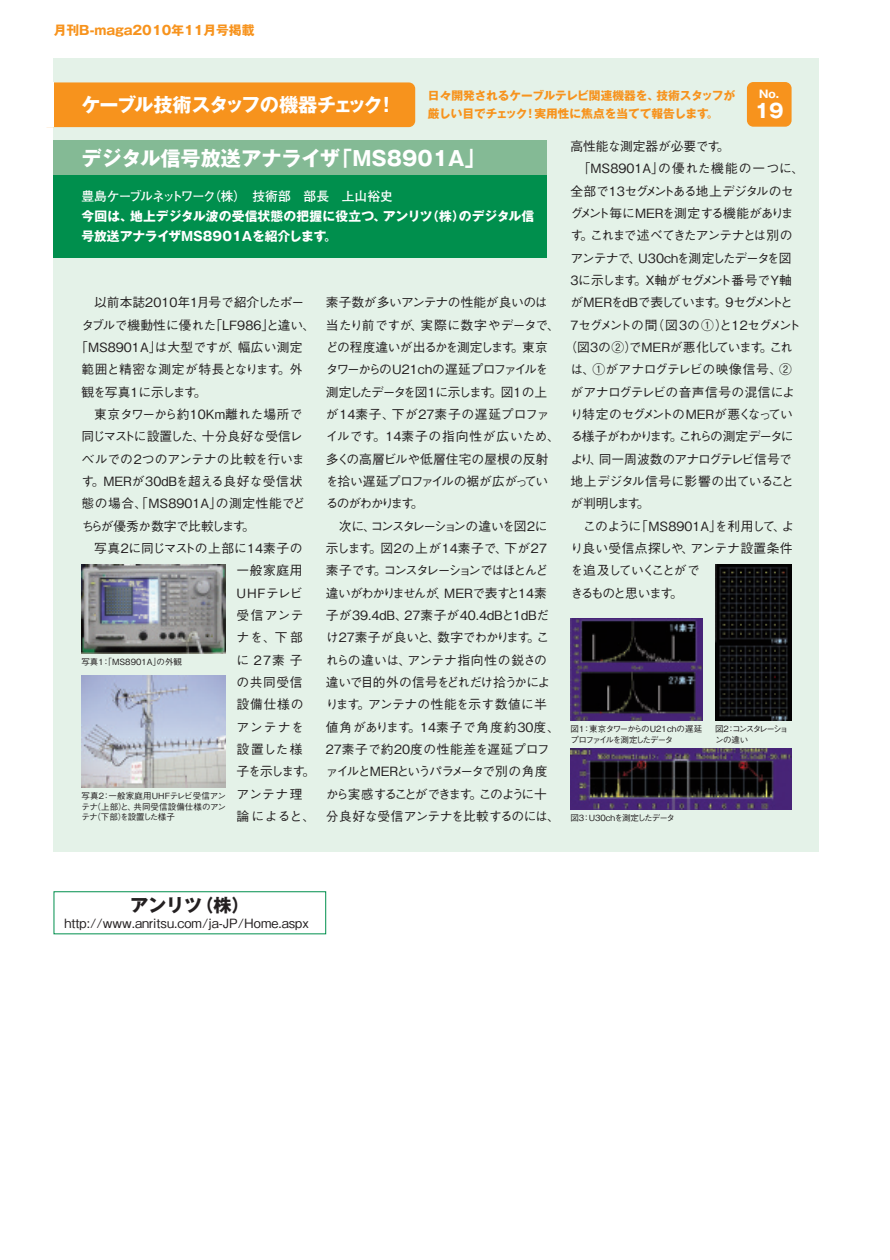
<style>
.page{position:relative;width:890px;height:1260px;background:#fff}
.page>*{position:absolute;margin:0;border:0;box-sizing:border-box;transform-origin:0 0}
.t1{font:700 20.25px "Gothic MB101 Pro";color:#fff}
.t2{font:700 19.2px "Gothic MB101 Pro";letter-spacing:-.05em;color:#fff}
.t3{font:700 18px "Gothic MB101 Pro";color:#231f20}
.t4{font:500 12.75px/22.4px "Gothic BBB Pro";letter-spacing:-.01em;color:#231f20}
.t5{font:500 12.75px/22.4px "Gothic BBB Pro";letter-spacing:-.03em;color:#231f20}
.t6{font:700 12.75px/20.2px "Gothic MB101 Pro";color:#fff}
.t7{font:500 12.75px "Gothic BBB Pro";letter-spacing:-.075em;color:#231f20}
.t8{font:500 12.75px "Gothic BBB Pro";letter-spacing:-.04em;color:#231f20}
.t9{font:700 12.75px "Futo Go B101 Pro";letter-spacing:-.06em;color:#fff}
.t10{font:500 12.75px "Gothic BBB Pro";letter-spacing:-.11em;color:#231f20}
.t11{font:500 12.75px "Gothic BBB Pro";letter-spacing:-.035em;color:#231f20}
.t12{font:500 12.75px "Gothic BBB Pro";letter-spacing:-.06em;color:#231f20}
.t13{font:500 12.75px "Gothic BBB Pro";letter-spacing:-.065em;color:#231f20}
.t14{font:500 12.75px "Gothic BBB Pro";letter-spacing:-.13em;color:#231f20}
.t15{font:700 12.75px "Gothic MB101 Pro";color:#f7931d}
.t16{font:500 12.75px "Gothic BBB Pro";letter-spacing:-.05em;color:#231f20}
.t17{font:500 12.75px "Gothic BBB Pro";letter-spacing:-.08em;color:#231f20}
.t18{font:500 12.75px "Gothic BBB Pro";letter-spacing:.02em;color:#231f20}
.t19{font:500 12.75px "Gothic BBB Pro";letter-spacing:.01em;color:#231f20}
.t20{font:500 12.75px "Gothic BBB Pro";letter-spacing:.015em;color:#231f20}
.t21{font:500 12.75px "Gothic BBB Pro";letter-spacing:.03em;color:#231f20}
.t22{font:500 12.75px "Gothic BBB Pro";letter-spacing:-.07em;color:#231f20}
.t23{font:500 12.75px "Gothic BBB Pro";letter-spacing:-.085em;color:#231f20}
.t24{font:500 12.75px "Gothic BBB Pro";letter-spacing:-.125em;color:#231f20}
.t25{font:700 11.7px/18px "Gothic MB101 Pro";color:#f7931d}
.t26{font:700 10.65px "Gothic MB101 Pro";color:#fff}
.t27{font:500 8.55px/10.6px "Gothic BBB Pro";color:#231f20;text-align:justify}
.t28{font:500 8.55px/10.6px "Gothic BBB Pro";letter-spacing:-.1em;color:#231f20}
.t29{font:500 8.55px/10.6px "Gothic BBB Pro";letter-spacing:-.17em;color:#231f20}
</style>
<div class="page">
<div style="left:54px;top:58px;width:765px;height:793px;background:#e4f2e8"></div>
<div style="left:747px;top:82px;width:44px;height:45px;background:#f7931d;border-radius:6px"></div>
<div style="left:54px;top:164px;width:493px;height:94px;background:#008f4d"></div>
<div style="left:41px;top:82px;width:374px;height:45px;background:#f7931d;border-radius:6px"></div>
<div style="left:41px;top:82px;width:13px;height:45px;background:#fff"></div>
<div style="left:54px;top:141px;width:493px;height:34px;background:#84ba95"></div>
<img style="left:81px;top:564px;width:145px;height:89px">
<img style="left:81px;top:676px;width:145px;height:111px">
<img style="left:570px;top:618px;width:132px;height:102px">
<img style="left:715px;top:564px;width:76px;height:156px">
<img style="left:570px;top:748px;width:221px;height:62px">
<p class="t15" style="left:54px;top:20px;width:202px">月刊B-maga2010年11月号掲載</p>
<p class="t25" style="left:428px;top:85px;width:309px">日々開発されるケーブルテレビ関連機器を、技術スタッフが厳しい目でチェック！実用性に焦点を当てて報告します。</p>
<p class="t26" style="left:759px;top:85px;width:21px">No.</p>
<h2 class="t2" style="left:81px;top:89px;width:316px">ケーブル技術スタッフの機器チェック！</h2>
<h1 class="t1" style="left:81px;top:141px;width:405px">デジタル信号放送アナライザ「MS8901A」</h1>
<h2 class="t2" style="left:755px;top:95px;width:31px">19</h2>
<p class="t4" style="left:570px;top:134px;width:161px">高性能な測定器が必要です。</p>
<p class="t4" style="left:578px;top:156px;width:228px">「MS8901A」の優れた機能の一つに、</p>
<p class="t12" style="left:570px;top:181px;width:225px">全部で13セグメントある地上デジタルのセ</p>
<p class="t13" style="left:570px;top:203px;width:225px">グメント毎にMERを測定する機能がありま</p>
<p class="t17" style="left:570px;top:225px;width:224px">す。これまで述べてきたアンテナとは別の</p>
<p class="t7" style="left:570px;top:248px;width:223px">アンテナで、U30chを測定したデータを図</p>
<p class="t5" style="left:570px;top:267px;width:223px">3に示します。X軸がセグメント番号でY軸</p>
<p class="t10" style="left:570px;top:292px;width:224px">がMERをdBで表しています。9セグメントと</p>
<p class="t11" style="left:570px;top:315px;width:232px">7セグメントの間（図3の①）と12セグメント</p>
<p class="t4" style="left:564px;top:334px;width:230px">（図3の②）でMERが悪化しています。これ</p>
<p class="t4" style="left:570px;top:357px;width:223px">は、①がアナログテレビの映像信号、②</p>
<p class="t4" style="left:570px;top:379px;width:226px">がアナログテレビの音声信号の混信によ</p>
<p class="t7" style="left:570px;top:404px;width:224px">り特定のセグメントのMERが悪くなってい</p>
<p class="t14" style="left:570px;top:426px;width:225px">る様子がわかります。これらの測定データに</p>
<p class="t8" style="left:570px;top:449px;width:223px">より、同一周波数のアナログテレビ信号で</p>
<p class="t20" style="left:570px;top:471px;width:225px">地上デジタル信号に影響の出ていること</p>
<p class="t4" style="left:570px;top:491px;width:81px">が判明します。</p>
<p class="t4" style="left:583px;top:513px;width:213px">このように「MS8901A」を利用して、よ</p>
<p class="t21" style="left:570px;top:538px;width:224px">り良い受信点探しや、アンテナ設置条件</p>
<p class="t23" style="left:570px;top:560px;width:131px">を追及していくことがで</p>
<p class="t24" style="left:570px;top:583px;width:114px">きるものと思います。</p>
<p class="t9" style="left:81px;top:186px;width:313px">豊島ケーブルネットワーク（株）技術部 部長 上山裕史</p>
<p class="t6" style="left:81px;top:205px;width:454px">今回は、地上デジタル波の受信状態の把握に役立つ、アンリツ（株）のデジタル信号放送アナライザMS8901Aを紹介します。</p>
<p class="t4" style="left:326px;top:290px;width:235px">素子数が多いアンテナの性能が良いのは当たり前ですが、実際に数字やデータで、どの程度違いが出るかを測定します。東京タワーからのU21chの遅延プロファイルを測定したデータを図1に示します。図1の上が14素子、下が27素子の遅延プロファイルです。14素子の指向性が広いため、多くの高層ビルや低層住宅の屋根の反射を拾い遅延プロファイルの裾が広がっているのがわかります。</p>
<p class="t5" style="left:326px;top:513px;width:235px;text-indent:13px">次に、コンスタレーションの違いを図2に示します。図2の上が14素子で、下が27素子です。コンスタレーションではほとんど違いがわかりませんが、MERで表すと14素子が39.4dB、27素子が40.4dBと1dBだけ27素子が良いと、数字でわかります。これらの違いは、アンテナ指向性の鋭さの違いで目的外の信号をどれだけ拾うかによります。アンテナの性能を示す数値に半値角があります。14素子で角度約30度、<br>27素子で約20度の性能差を遅延プロファイルとMERというパラメータで別の角度から実感することができます。このように十分良好な受信アンテナを比較するのには、</p>
<p class="t4" style="left:94px;top:290px;width:212px">以前本誌2010年1月号で紹介したポー</p>
<p class="t4" style="left:81px;top:312px;width:235px">タブルで機動性に優れた「LF986」と違い、</p>
<p class="t4" style="left:75px;top:334px;width:229px">「MS8901A」は大型ですが、幅広い測定</p>
<p class="t18" style="left:81px;top:359px;width:223px">範囲と精密な測定が特長となります。外</p>
<p class="t22" style="left:81px;top:382px;width:127px">観を写真1に示します。</p>
<p class="t4" style="left:94px;top:401px;width:210px">東京タワーから約10Km離れた場所で</p>
<p class="t16" style="left:81px;top:426px;width:223px">同じマストに設置した、十分良好な受信レ</p>
<p class="t4" style="left:81px;top:446px;width:225px">ベルでの2つのアンテナの比較を行いま</p>
<p class="t4" style="left:81px;top:468px;width:223px">す。MERが30dBを超える良好な受信状</p>
<p class="t4" style="left:81px;top:491px;width:225px">態の場合、「MS8901A」の測定性能でど</p>
<p class="t8" style="left:81px;top:516px;width:175px">ちらが優秀か数字で比較します。</p>
<p class="t19" style="left:94px;top:538px;width:210px">写真2に同じマストの上部に14素子の</p>
<p class="t4" style="left:237px;top:558px;width:67px">一般家庭用</p>
<p class="t4" style="left:237px;top:580px;width:67px">UHFテレビ</p>
<p class="t4" style="left:237px;top:602px;width:68px">受信アンテ</p>
<p class="t4" style="left:237px;top:625px;width:68px">ナを、下部</p>
<p class="t4" style="left:237px;top:647px;width:67px">に 27素子</p>
<p class="t4" style="left:237px;top:669px;width:67px">の共同受信</p>
<p class="t4" style="left:237px;top:692px;width:68px">設備仕様の</p>
<p class="t4" style="left:237px;top:714px;width:69px">アンテナを</p>
<p class="t4" style="left:237px;top:736px;width:67px">設置した様</p>
<p class="t4" style="left:237px;top:759px;width:80px">子を示します。</p>
<p class="t4" style="left:237px;top:781px;width:67px">アンテナ理</p>
<p class="t4" style="left:237px;top:803px;width:80px">論によると、</p>
<p class="t27" style="left:81px;top:655px;width:102px">写真1：「MS8901A」の外観</p>
<p class="t28" style="left:570px;top:722px;width:133px">図1：東京タワーからのU21chの遅延プロファイルを測定したデータ</p>
<p class="t29" style="left:715px;top:722px;width:75px">図2：コンスタレーションの違い</p>
<p class="t27" style="left:81px;top:789px;width:146px">写真2：一般家庭用UHFテレビ受信アンテナ（上部）と、共同受信設備仕様のアンテナ（下部）を設置した様子</p>
<p class="t28" style="left:570px;top:812px;width:106px">図3：U30chを測定したデータ</p>
<h3 class="t3" style="left:130px;top:890px;width:121px">アンリツ（株）</h3>
<p class="t4" style="left:64px;top:910px;width:246px">http://www.anritsu.com/ja-JP/Home.aspx</p>
</div>
